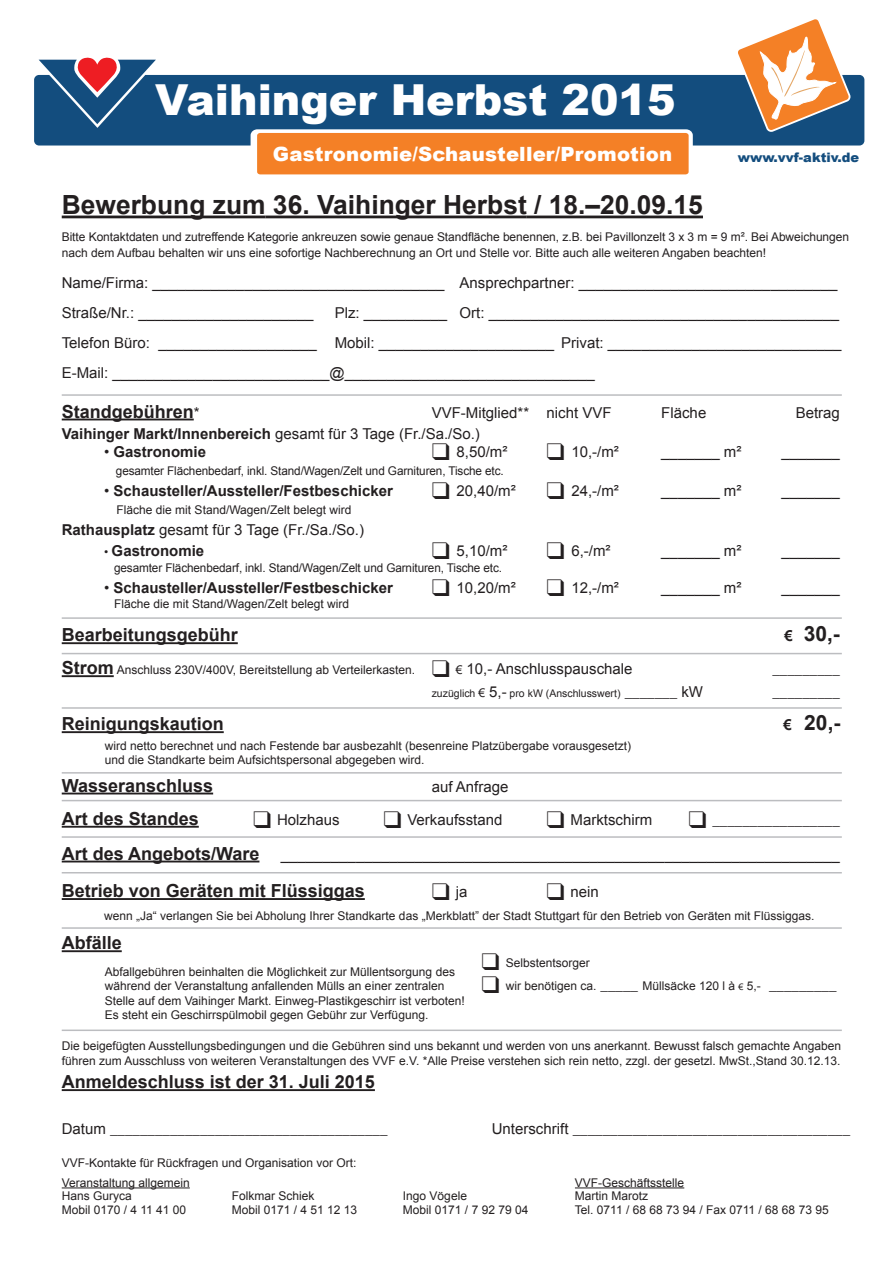
<style>
.page{position:relative;width:893px;height:1263px;background:#fff}
.page>*{position:absolute;margin:0;border:0;box-sizing:border-box;transform-origin:0 0}
.t1{font:900 42.75px "Arial";color:#fff}
.t2{font:700 26.4px "Arial";color:#231f20}
.t3{font:700 21px "Arial";color:#231f20}
.t4{font:900 19.65px "Arial";letter-spacing:.01em;color:#fff}
.t5{font:700 18px "Arial";color:#231f20}
.t6{font:15px/30px "Arial";color:#231f20}
.t7{font:700 15px "Arial";color:#231f20}
.t8{font:15px "Rotis Semi Serif";color:#231f20}
.t9{font:900 13.05px "Arial";color:#134d7e}
.t10{font:12px/14.4px "Arial";color:#231f20}
.t11{font:10.5px "Arial";color:#231f20}
.s1{font-weight:400;font-size:15px}
.s2{font-weight:400}
.s3{font-weight:700}
.s4{font-weight:400;font-size:12px}
.s5{font-size:15px}
.s6{font-weight:700;font-size:18px}
.s7{font-size:12px}
.s8{font-family:"Rotis Semi Serif";font-size:15px}
.s9{font-size:9px}
.s10{font-family:"Arial"}
</style>
<div class="page">
<hr style="left:62px;top:216px;width:204px;height:2px;background:#231f20">
<hr style="left:266px;top:216px;width:261px;height:2px;background:#231f20">
<hr style="left:527px;top:216px;width:176px;height:2px;background:#231f20">
<hr style="left:62px;top:419px;width:132px;height:1px;background:#231f20">
<div style="left:34px;top:75px;width:830px;height:71px;background:#134d7e"></div>
<svg style="left:39px;top:57px;width:117px;height:67px;background:#4d6186"></svg>
<svg style="left:735px;top:19px;width:117px;height:115px"></svg>
<svg style="left:247px;top:126px;width:449px;height:49px;background:#e48a44"></svg>
<hr style="left:62px;top:394px;width:780px;height:2px;background:#bcbdc0">
<hr style="left:62px;top:826px;width:137px;height:2px;background:#231f20">
<hr style="left:62px;top:642px;width:176px;height:2px;background:#231f20">
<hr style="left:62px;top:617px;width:780px;height:2px;background:#bcbdc0">
<hr style="left:62px;top:675px;width:52px;height:2px;background:#231f20">
<hr style="left:62px;top:653px;width:780px;height:1px;background:#bcbdc0">
<hr style="left:62px;top:860px;width:197px;height:2px;background:#231f20">
<hr style="left:62px;top:836px;width:780px;height:2px;background:#bcbdc0">
<hr style="left:62px;top:927px;width:780px;height:2px;background:#bcbdc0">
<hr style="left:62px;top:792px;width:151px;height:2px;background:#231f20">
<hr style="left:62px;top:800px;width:780px;height:1px;background:#bcbdc0">
<hr style="left:62px;top:898px;width:303px;height:2px;background:#231f20">
<hr style="left:62px;top:872px;width:780px;height:1px;background:#bcbdc0">
<hr style="left:62px;top:707px;width:780px;height:2px;background:#bcbdc0">
<hr style="left:62px;top:772px;width:780px;height:2px;background:#bcbdc0">
<hr style="left:62px;top:731px;width:162px;height:2px;background:#231f20">
<hr style="left:62px;top:1089px;width:313px;height:2px;background:#231f20">
<hr style="left:62px;top:1187px;width:128px;height:1px;background:#231f20">
<hr style="left:575px;top:1187px;width:109px;height:1px;background:#231f20">
<hr style="left:62px;top:950px;width:60px;height:2px;background:#231f20">
<hr style="left:62px;top:1029px;width:780px;height:2px;background:#bcbdc0">
<h1 class="t1" style="left:155px;top:69px;width:522px">Vaihinger Herbst 2015</h1>
<h3 class="t4" style="left:273px;top:140px;width:401px">Gastronomie/Schausteller/Promotion</h3>
<p class="t9" style="left:738px;top:148px;width:123px">www.vvf-aktiv.de</p>
<h2 class="t2" style="left:62px;top:187px;width:643px">Bewerbung zum 36. Vaihinger Herbst / 18.–20.09.15</h2>
<p class="t10" style="left:62px;top:228px;width:789px;line-height:16.5px">Bitte Kontaktdaten und zutreffende Kategorie ankreuzen sowie genaue Standfläche benennen, z.B. bei Pavillonzelt 3 x 3 m = 9 m². Bei Abweichungen nach dem Aufbau behalten wir uns eine sofortige Nachberechnung an Ort und Stelle vor. Bitte auch alle weiteren Angaben beachten!</p>
<p class="t6" style="left:62px;top:268px;width:777px">Name/Firma: ___________________________________ Ansprechpartner: _______________________________<br>Straße/Nr.: _____________________</p>
<p class="t6" style="left:62px;top:298px;width:781px;text-indent:273px">Plz: __________ Ort: __________________________________________<br>Telefon Büro: ___________________ Mobil: _____________________ Privat: ____________________________<br>E-Mail: __________________________@______________________________</p>
<h3 class="t5" style="left:62px;top:399px;width:139px">Standgebühren<span class="s1">*</span></h3>
<p class="t6" style="left:432px;top:397px;width:181px">VVF-Mitglied** nicht VVF</p>
<p class="t6" style="left:661px;top:397px;width:47px">Fläche</p>
<p class="t6" style="left:796px;top:397px;width:46px">Betrag</p>
<p class="t7" style="left:62px;top:423px;width:420px">Vaihinger Markt/Innenbereich <span class="s2">gesamt für 3 Tage (Fr./Sa./So.)</span></p>
<p class="t7" style="left:104px;top:441px;width:103px"><span class="s2">•</span> Gastronomie</p>
<p class="t6" style="left:432px;top:436px;width:77px">❑ 8,50/m²</p>
<p class="t6" style="left:546px;top:436px;width:74px">❑ 10,-/m²</p>
<p class="t6" style="left:661px;top:436px;width:82px">_______ m²</p>
<p class="t6" style="left:781px;top:436px;width:60px">_______</p>
<p class="t10" style="left:116px;top:463px;width:389px">gesamter Flächenbedarf, inkl. Stand/Wagen/Zelt und Garnituren, Tische etc.</p>
<p class="t7" style="left:104px;top:480px;width:290px"><span class="s2">•</span> Schausteller/Aussteller/Festbeschicker</p>
<p class="t6" style="left:432px;top:475px;width:86px">❑ 20,40/m²</p>
<p class="t6" style="left:546px;top:475px;width:74px">❑ 24,-/m²</p>
<p class="t6" style="left:661px;top:475px;width:82px">_______ m²</p>
<p class="t6" style="left:781px;top:475px;width:60px">_______</p>
<p class="t10" style="left:117px;top:502px;width:236px">Fläche die mit Stand/Wagen/Zelt belegt wird</p>
<p class="t6" style="left:62px;top:514px;width:304px"><span class="s3">Rathausplatz</span> gesamt für 3 Tage (Fr./Sa./So.)</p>
<p class="t7" style="left:104px;top:540px;width:102px"><span class="s4">•</span> Gastronomie</p>
<p class="t6" style="left:432px;top:535px;width:77px">❑ 5,10/m²</p>
<p class="t6" style="left:546px;top:535px;width:66px">❑ 6,-/m²</p>
<p class="t6" style="left:661px;top:535px;width:82px">_______ m²</p>
<p class="t6" style="left:781px;top:535px;width:60px">_______</p>
<p class="t10" style="left:114px;top:561px;width:389px">gesamter Flächenbedarf, inkl. Stand/Wagen/Zelt und Garnituren, Tische etc.</p>
<p class="t7" style="left:104px;top:578px;width:290px"><span class="s2">•</span> Schausteller/Aussteller/Festbeschicker</p>
<p class="t6" style="left:432px;top:573px;width:86px">❑ 10,20/m²</p>
<p class="t6" style="left:546px;top:573px;width:74px">❑ 12,-/m²</p>
<p class="t6" style="left:661px;top:573px;width:82px">_______ m²</p>
<p class="t6" style="left:781px;top:573px;width:60px">_______</p>
<p class="t10" style="left:114px;top:596px;width:236px">Fläche die mit Stand/Wagen/Zelt belegt wird</p>
<h3 class="t5" style="left:62px;top:623px;width:178px">Bearbeitungsgebühr</h3>
<h3 class="t3" style="left:784px;top:620px;width:57px"><span class="s5">€</span> 30,-</h3>
<p class="t10" style="left:62px;top:663px;width:572px"><span class="s6">Strom</span> Anschluss 230V/400V, Bereitstellung ab Verteilerkasten. ❑ € <span class="s5">10,- Anschlusspauschale</span></p>
<p class="t8" style="left:772px;top:660px;width:69px">_________</p>
<p class="t11" style="left:432px;top:686px;width:273px">zuzüglich <span class="s7">€</span> <span class="s5">5,-</span> pro kW (Anschlusswert) <span class="s8">_______</span> <span class="s5">kW</span></p>
<p class="t8" style="left:772px;top:683px;width:69px">_________</p>
<h3 class="t5" style="left:62px;top:712px;width:164px">Reinigungskaution</h3>
<h3 class="t3" style="left:784px;top:709px;width:58px"><span class="s5">€</span> 20,-</h3>
<p class="t10" style="left:105px;top:738px;width:528px">wird netto berechnet und nach Festende bar ausbezahlt (besenreine Platzübergabe vorausgesetzt) und die Standkarte beim Aufsichtspersonal abgegeben wird.</p>
<h3 class="t5" style="left:62px;top:773px;width:153px">Wasseranschluss</h3>
<p class="t6" style="left:432px;top:771px;width:78px">auf Anfrage</p>
<h3 class="t5" style="left:62px;top:807px;width:139px">Art des Standes</h3>
<p class="t6" style="left:253px;top:805px;width:88px">❑ Holzhaus</p>
<p class="t6" style="left:383px;top:805px;width:121px">❑ Verkaufsstand</p>
<p class="t6" style="left:546px;top:805px;width:107px">❑ Marktschirm</p>
<p class="t8" style="left:688px;top:811px;width:153px">❑ _________________</p>
<h3 class="t5" style="left:62px;top:841px;width:199px">Art des Angebots/Ware</h3>
<p class="t6" style="left:281px;top:839px;width:560px">___________________________________________________________________</p>
<h3 class="t5" style="left:62px;top:879px;width:305px">Betrieb von Geräten mit Flüssiggas</h3>
<p class="t6" style="left:432px;top:877px;width:37px">❑ ja</p>
<p class="t6" style="left:546px;top:877px;width:54px">❑ nein</p>
<p class="t10" style="left:104px;top:908px;width:712px">wenn „Ja“ verlangen Sie bei Abholung Ihrer Standkarte das „Merkblatt” der Stadt Stuttgart für den Betrieb von Geräten mit Flüssiggas.</p>
<h3 class="t5" style="left:62px;top:931px;width:62px">Abfälle</h3>
<p class="t10" style="left:105px;top:964px;width:361px">Abfallgebühren beinhalten die Möglichkeit zur Müllentsorgung des während der Veranstaltung anfallenden Mülls an einer zentralen Stelle auf dem Vaihinger Markt. Einweg-Plastikgeschirr ist verboten!<br>Es steht ein Geschirrspülmobil gegen Gebühr zur Verfügung.</p>
<p class="t10" style="left:482px;top:956px;width:110px">❑ Selbstentsorger</p>
<p class="t10" style="left:482px;top:979px;width:356px">❑ wir benötigen ca. <span class="s8">_____</span> Müllsäcke 120 l à <span class="s9">€</span> 5,- <span class="s8">_________</span></p>
<p class="t10" style="left:62px;top:1039px;width:781px;line-height:15px">Die beigefügten Ausstellungsbedingungen und die Gebühren sind uns bekannt und werden von uns anerkannt. Bewusst falsch gemachte Angaben führen zum Ausschluss von weiteren Veranstaltungen des VVF e.V. *Alle Preise verstehen sich rein netto, zzgl. der gesetzl. MwSt.,Stand 30.12.13.</p>
<h3 class="t5" style="left:62px;top:1070px;width:315px">Anmeldeschluss ist der 31. Juli 2015</h3>
<p class="t8" style="left:62px;top:1120px;width:327px"><span class="s10">Datum</span> _____________________________________</p>
<p class="t8" style="left:492px;top:1120px;width:360px"><span class="s10">Unterschrift</span> _____________________________________</p>
<p class="t10" style="left:62px;top:1153px;width:296px;line-height:19.5px">VVF-Kontakte für Rückfragen und Organisation vor Ort:<br>Veranstaltung allgemein</p>
<p class="t10" style="left:575px;top:1175px;width:111px">VVF-Geschäftsstelle</p>
<p class="t10" style="left:62px;top:1189px;width:72px">Hans Guryca</p>
<p class="t10" style="left:232px;top:1189px;width:84px">Folkmar Schiek</p>
<p class="t10" style="left:403px;top:1189px;width:66px">Ingo Vögele</p>
<p class="t10" style="left:575px;top:1189px;width:75px">Martin Marotz</p>
<p class="t10" style="left:62px;top:1202px;width:126px">Mobil 0170 / 4 11 41 00</p>
<p class="t10" style="left:232px;top:1202px;width:127px">Mobil 0171 / 4 51 12 13</p>
<p class="t10" style="left:403px;top:1202px;width:127px">Mobil 0171 / 7 92 79 04</p>
<p class="t10" style="left:575px;top:1202px;width:255px">Tel. 0711 / 68 68 73 94 / Fax 0711 / 68 68 73 95</p>
</div>
